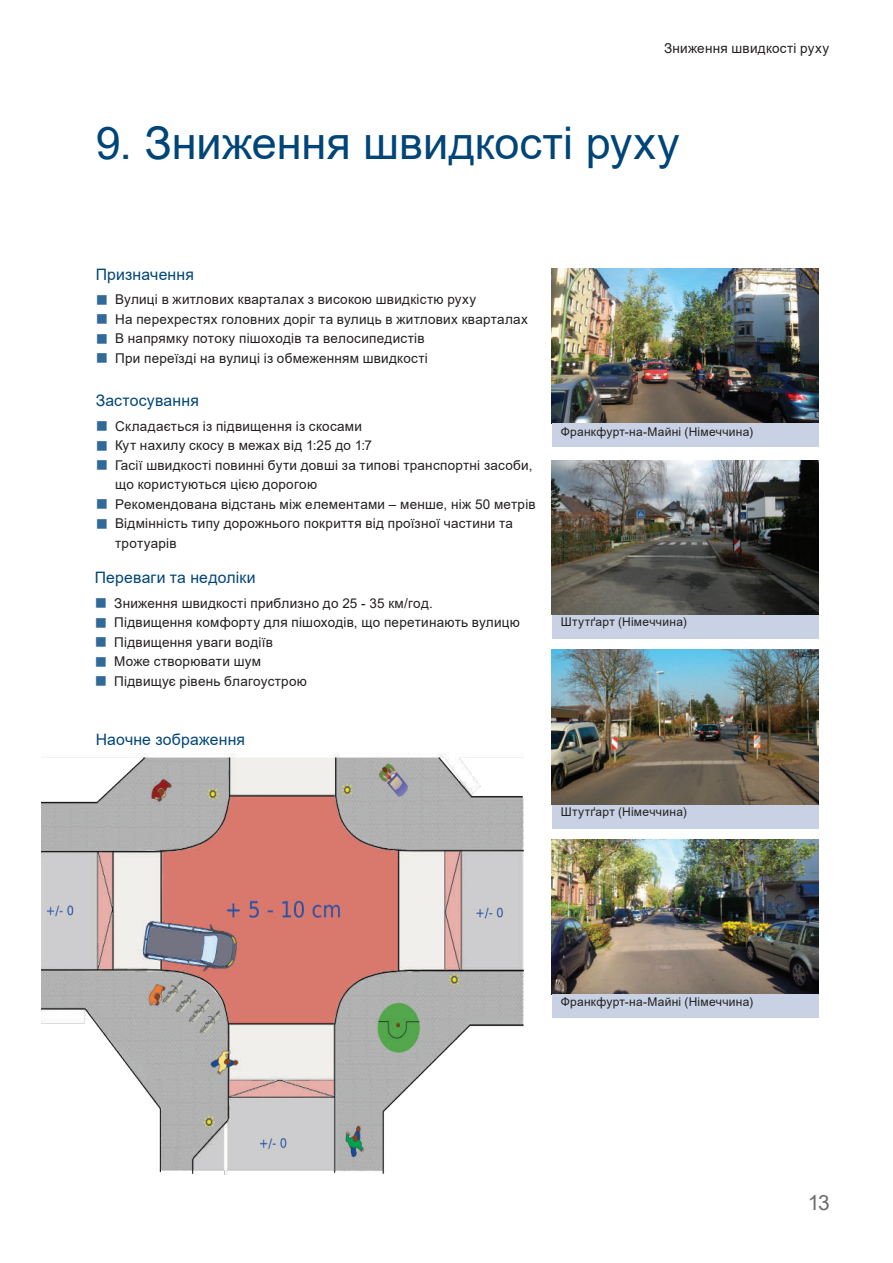
<style>
.page{position:relative;width:893px;height:1263px;background:#fff}
.page>*{position:absolute;margin:0;border:0;box-sizing:border-box;transform-origin:0 0}
.t1{font:45px "Arial";color:#004578}
.t2{font:21px "Arial";color:#6c6d70}
.t3{font:15.75px "Arial";letter-spacing:.01em;color:#004578}
.t4{font:13.5px/19.5px "Arial";letter-spacing:.02em;color:#231f20}
.t5{font:12px "Arial";letter-spacing:.02em;color:#231f20}
</style>
<div class="page">
<img style="left:552px;top:650px;width:267px;height:155px">
<img style="left:552px;top:840px;width:267px;height:154px">
<img style="left:552px;top:268px;width:267px;height:155px">
<img style="left:552px;top:460px;width:267px;height:155px">
<img style="left:41px;top:753px;width:482px;height:422px">
<div style="left:552px;top:423px;width:267px;height:24px;background:#c8d2e4"></div>
<div style="left:552px;top:994px;width:267px;height:24px;background:#c8d2e4"></div>
<div style="left:552px;top:805px;width:267px;height:23px;background:#c8d2e4"></div>
<div style="left:552px;top:615px;width:267px;height:24px;background:#c8d2e4"></div>
<p class="t4" style="left:664px;top:39px;width:167px">Зниження швидкості руху</p>
<h1 class="t1" style="left:96px;top:112px;width:585px">9. Зниження швидкості руху</h1>
<p class="t3" style="left:96px;top:264px;width:100px">Призначення</p>
<p class="t4" style="left:115px;top:290px;width:414px">Вулиці в житлових кварталах з високою швидкістю руху<br>На перехрестях головних доріг та вулиць в житлових кварталах В напрямку потоку пішоходів та велосипедистів<br>При переїзді на вулиці із обмеженням швидкості</p>
<p class="t3" style="left:96px;top:390px;width:105px">Застосування</p>
<p class="t4" style="left:115px;top:416px;width:422px">Складається із підвищення із скосами<br>Кут нахилу скосу в межах від 1:25 до 1:7<br>Гасії швидкості повинні бути довші за типові транспортні засоби, що користуються цією дорогою<br>Рекомендована відстань між елементами – менше, ніж 50 метрів Відмінність типу дорожнього покриття від проїзної частини та тротуарів</p>
<p class="t3" style="left:95px;top:567px;width:162px">Переваги та недоліки</p>
<p class="t4" style="left:114px;top:593px;width:407px">Зниження швидкості приблизно до 25 - 35 км/год.<br>Підвищення комфорту для пішоходів, що перетинають вулицю Підвищення уваги водіїв<br>Може створювати шум<br>Підвищує рівень благоустрою</p>
<p class="t3" style="left:96px;top:728px;width:151px">Наочне зображення</p>
<p class="t5" style="left:561px;top:423px;width:194px">Франкфурт-на-Майні (Німеччина)</p>
<p class="t5" style="left:561px;top:613px;width:127px">Штутґарт (Німеччина)</p>
<p class="t5" style="left:561px;top:804px;width:127px">Штутґарт (Німеччина)</p>
<p class="t5" style="left:561px;top:993px;width:194px">Франкфурт-на-Майні (Німеччина)</p>
<h2 class="t2" style="left:808px;top:1188px;width:24px">13</h2>
</div>
